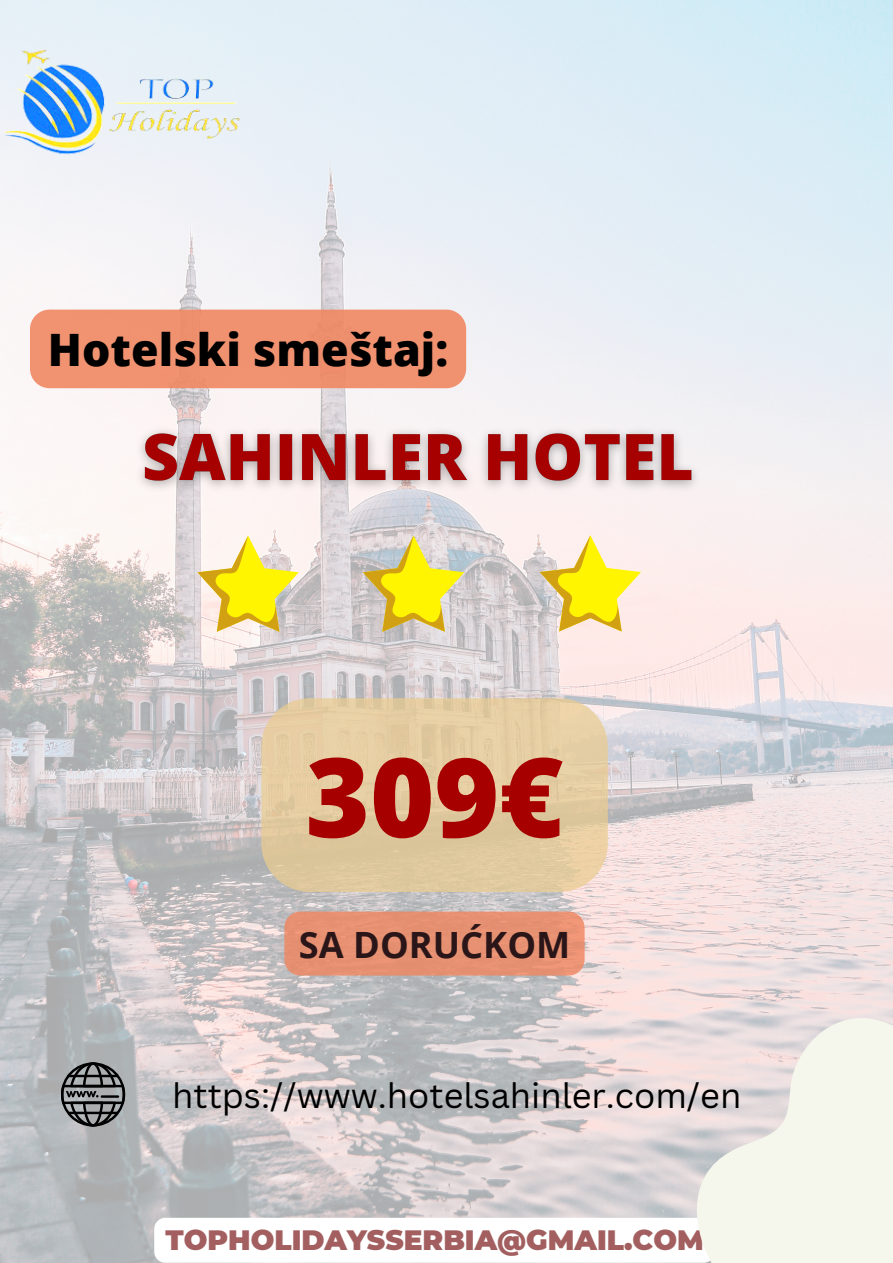
<style>
.page{position:relative;width:893px;height:1263px;background:#fff}
.page>*{position:absolute;margin:0;border:0;box-sizing:border-box;transform-origin:0 0}
.t1{font:800 110.18px "Open Sans";color:#a60000}
.t2{font:800 44.7px "Open Sans";color:#000}
.t3{font:700 36.22px "Open Sans";color:#2a1618}
.t4{font:34.42px "Canva Sans";color:#000}
.t5{font:900 27.97px "Montserrat";color:#a35f5f}
</style>
<div class="page">
<img style="left:0;top:0;width:893px;height:1263px">
<img style="left:0;top:22px;width:261px;height:173px">
<div style="left:154px;top:1218px;width:561px;height:45px;background:#fff;border-radius:11px"></div>
<svg style="left:645px;top:983px;width:248px;height:280px;background:#eee9e4"></svg>
<div style="left:30px;top:310px;width:436px;height:78px;background:#f09270"></div>
<img style="left:126px;top:398px;width:583px;height:120px">
<svg style="left:61px;top:1062px;width:64px;height:64px;background:#6c6e6f"></svg>
<div style="left:261px;top:698px;width:347px;height:194px;background:#e4cba0;border-radius:48px"></div>
<svg style="left:197px;top:536px;width:102px;height:96px"></svg>
<svg style="left:363px;top:536px;width:101px;height:96px;background:#e0d575"></svg>
<svg style="left:540px;top:535px;width:101px;height:96px;background:#f3e380"></svg>
<div style="left:284px;top:911px;width:300px;height:64px;background:#e69072;border-radius:16px"></div>
<p class="t2" style="left:48px;top:318px;width:402px">Hotelski smeštaj:</p>
<h1 class="t1" style="left:305px;top:720px;width:260px">309€</h1>
<p class="t3" style="left:299px;top:919px;width:273px">SA DORUĆKOM</p>
<p class="t4" style="left:172px;top:1071px;width:570px">https://www.hotelsahinler.com/en</p>
<p class="t5" style="left:165px;top:1223px;width:540px">TOPHOLIDAYSSERBIA@GMAIL.COM</p>
</div>
